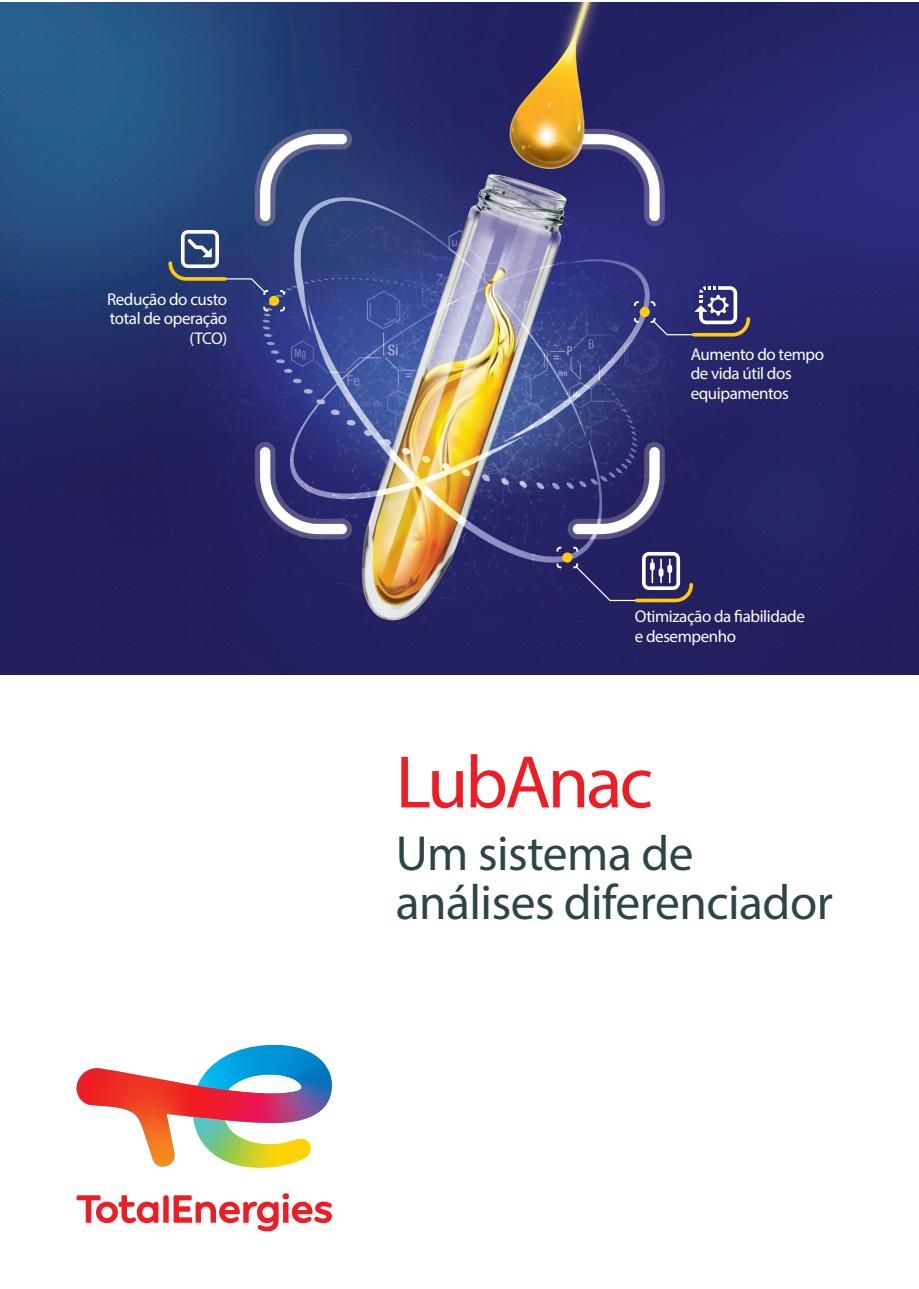
<style>
.page{position:relative;width:919px;height:1289px;background:#fff}
.page>*{position:absolute;margin:0;border:0;box-sizing:border-box;transform-origin:0 0}
.t1{font:75px "Myriad Pro";letter-spacing:-.04em;color:#ee1d23}
.t2{font:49.5px/49.5px "Myriad Pro";letter-spacing:-.01em;color:#2d4548}
.t3{font:16.95px/19.4px "Myriad Pro";letter-spacing:-.025em;color:#fff}
</style>
<div class="page">
<svg style="left:77px;top:1195px;width:255px;height:36px"></svg>
<svg style="left:77px;top:1045px;width:255px;height:123px"></svg>
<img style="left:0;top:2px;width:918px;height:672px">
<svg style="left:167px;top:230px;width:119px;height:82px;background:#3c4c7b"></svg>
<svg style="left:633px;top:286px;width:119px;height:52px;background:#4f4d80"></svg>
<svg style="left:555px;top:545px;width:139px;height:59px;background:#423e6e"></svg>
<p class="t3" style="left:107px;top:289px;width:122px">Redução do custo</p>
<p class="t3" style="left:110px;top:308px;width:119px;text-align:right">total de operação (TCO)</p>
<p class="t3" style="left:690px;top:344px;width:135px">Aumento do tempo de vida útil dos</p>
<p class="t3" style="left:690px;top:383px;width:100px">equipamentos</p>
<p class="t3" style="left:634px;top:606px;width:172px">Otimização da fiabilidade e desempenho</p>
<p class="t1" style="left:395px;top:736px;width:259px">LubAnac</p>
<p class="t2" style="left:395px;top:827px;width:439px">Um sistema de análises diferenciador</p>
</div>
